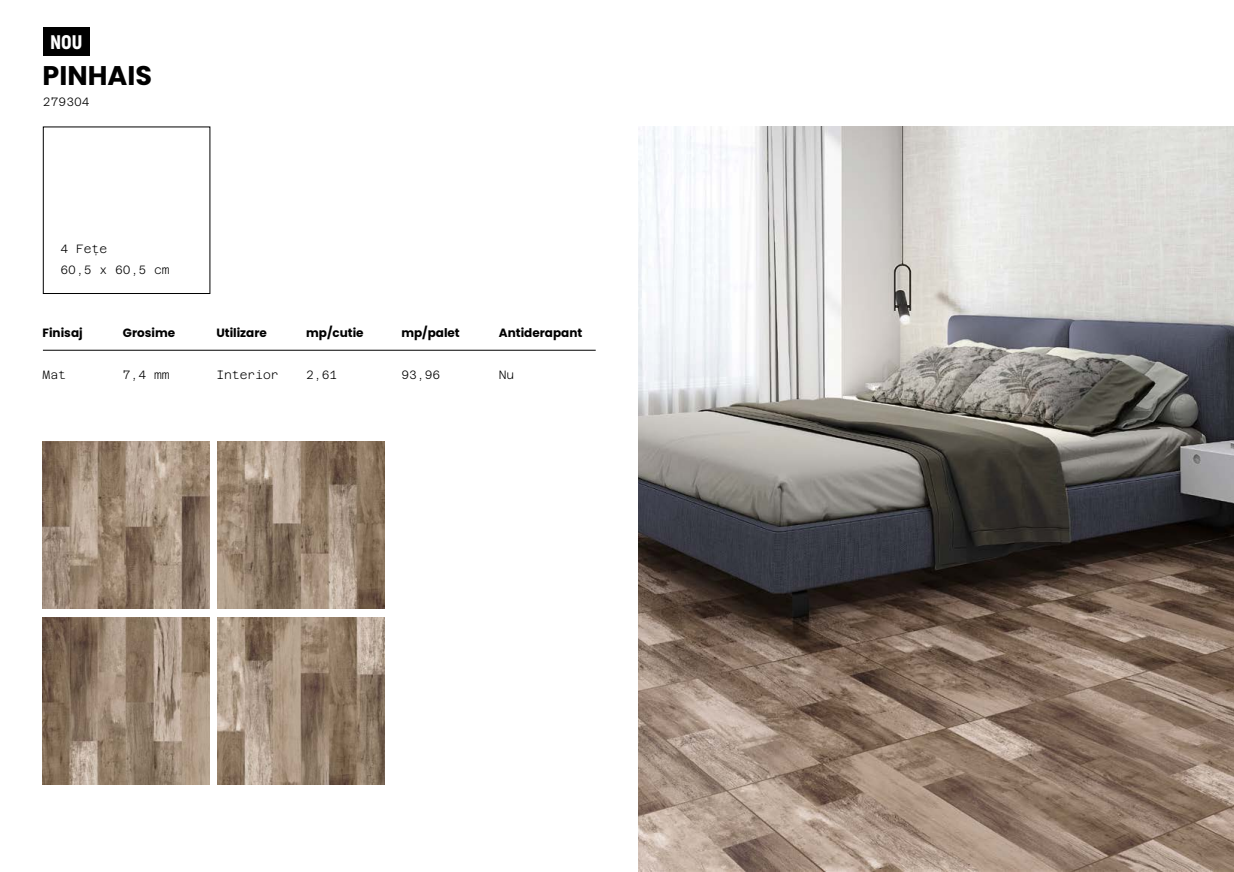
<style>
.page{position:relative;width:1234px;height:872px;background:#fff}
.page>*{position:absolute;margin:0;border:0;box-sizing:border-box;transform-origin:0 0}
.t1{font:700 27px "Poppins";color:#000}
.t2{font:900 19.65px "Akrobat";color:#fff}
.t3{font:700 12px "Poppins";color:#000}
.t4{font:100 12px/21px "Azeret Mono";color:#000}
</style>
<div class="page">
<div style="left:43px;top:127px;width:167px;height:167px;border:1px solid #000"></div>
<img style="left:43px;top:442px;width:166px;height:166px">
<img style="left:43px;top:617px;width:166px;height:167px">
<img style="left:218px;top:442px;width:166px;height:166px">
<img style="left:218px;top:617px;width:166px;height:167px">
<img style="left:638px;top:127px;width:595px;height:745px">
<hr style="left:43px;top:350px;width:552px;height:1px;background:#000">
<div style="left:43px;top:27px;width:46px;height:29px;background:#000"></div>
<h2 class="t2" style="left:50px;top:29px;width:34px">NOU</h2>
<h1 class="t1" style="left:43px;top:59px;width:111px">PINHAIS</h1>
<p class="t4" style="left:43px;top:90px;width:48px">279304</p>
<p class="t4" style="left:60px;top:237px;width:111px">4 Fețe<br>60,5 x 60,5 cm</p>
<p class="t3" style="left:43px;top:325px;width:42px">Finisaj</p>
<p class="t3" style="left:123px;top:325px;width:54px">Grosime</p>
<p class="t3" style="left:216px;top:325px;width:52px">Utilizare</p>
<p class="t3" style="left:306px;top:325px;width:59px">mp/cutie</p>
<p class="t3" style="left:401px;top:325px;width:60px">mp/palet</p>
<p class="t3" style="left:498px;top:325px;width:85px">Antiderapant</p>
<p class="t4" style="left:43px;top:363px;width:25px">Mat</p>
<p class="t4" style="left:123px;top:363px;width:48px">7,4 mm</p>
<p class="t4" style="left:216px;top:363px;width:64px">Interior</p>
<p class="t4" style="left:306px;top:363px;width:33px">2,61</p>
<p class="t4" style="left:401px;top:363px;width:40px">93,96</p>
<p class="t4" style="left:498px;top:363px;width:17px">Nu</p>
</div>
